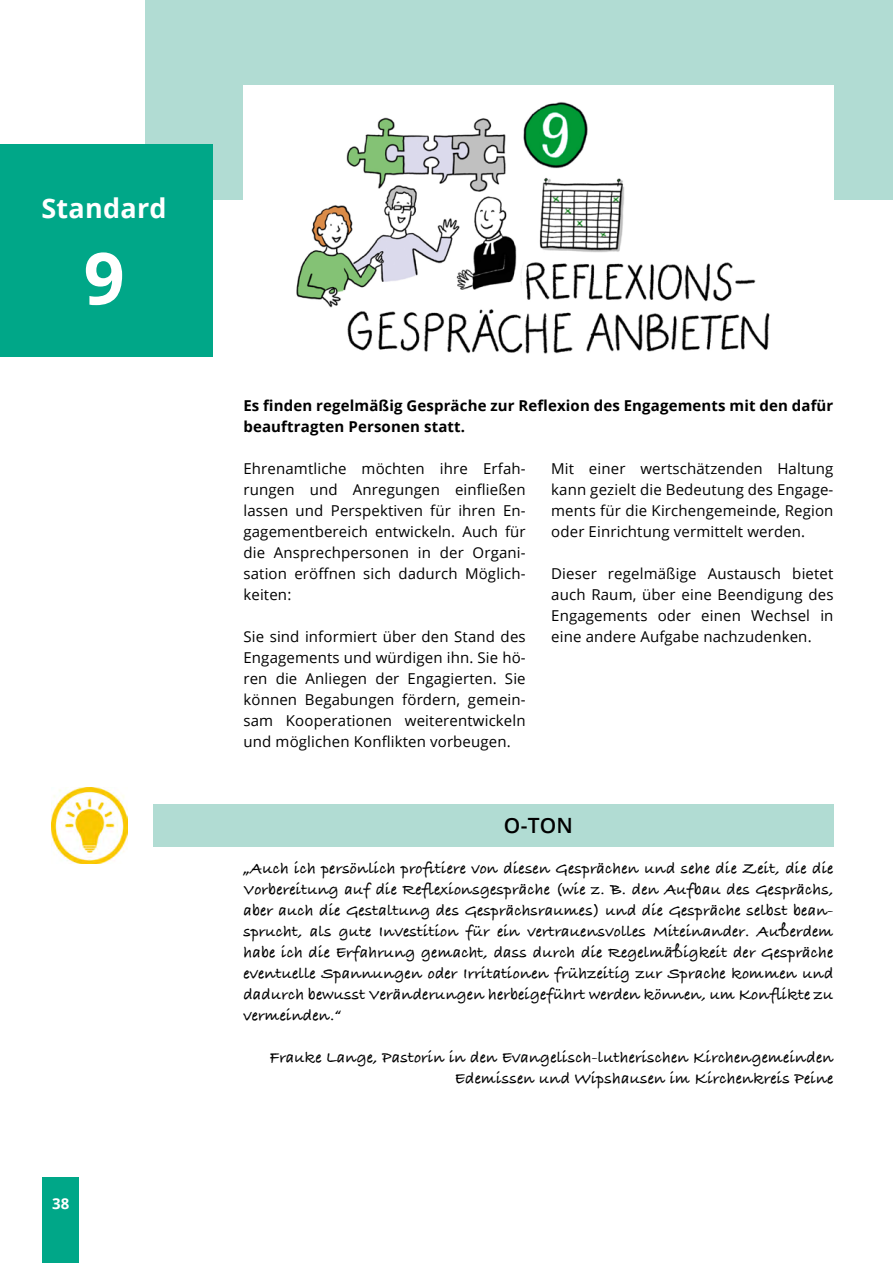
<style>
.page{position:relative;width:893px;height:1263px;background:#fff}
.page>*{position:absolute;margin:0;border:0;box-sizing:border-box;transform-origin:0 0}
.t1{font:700 72px "Open Sans";color:#fff}
.t2{font:700 27px "Open Sans";letter-spacing:.01em;color:#fff}
.t3{font:600 21px "Open Sans";color:#000}
.t4{font:700 16.5px/21px "Bradley Hand ITCTT";letter-spacing:.01em;color:#000;text-align:justify}
.t5{font:15px/21px "Open Sans";letter-spacing:.01em;color:#000;text-align:justify}
.t6{font:700 15px/21px "Open Sans";letter-spacing:.01em;color:#000}
.t7{font:700 15px "Open Sans";color:#fff}
</style>
<div class="page">
<div style="left:43px;top:1178px;width:36px;height:85px;background:#00a788"></div>
<div style="left:146px;top:0;width:747px;height:200px;background:#b1dcd3"></div>
<div style="left:0;top:145px;width:213px;height:212px;background:#00a788"></div>
<div style="left:243px;top:85px;width:590px;height:298px;background:#fff"></div>
<img style="left:296px;top:102px;width:474px;height:252px">
<div style="left:153px;top:804px;width:680px;height:43px;background:#b1dcd3"></div>
<img style="left:51px;top:787px;width:77px;height:77px">
<h2 class="t2" style="left:41px;top:189px;width:127px">Standard</h2>
<h1 class="t1" style="left:84px;top:227px;width:43px">9</h1>
<p class="t7" style="left:52px;top:1193px;width:19px">38</p>
<p class="t6" style="left:243px;top:395px;width:591px">Es finden regelmäßig Gespräche zur Reflexion des Engagements mit den dafür beauftragten Personen statt.</p>
<p class="t5" style="left:243px;top:458px;width:284px">Ehrenamtliche möchten ihre Erfah&shy;rungen und Anregungen einfließen lassen und Perspektiven für ihren En&shy;gagementbereich entwickeln. Auch für die Ansprechpersonen in der Organi&shy;sation eröffnen sich dadurch Möglich&shy;keiten:</p>
<p class="t5" style="left:243px;top:626px;width:284px">Sie sind informiert über den Stand des Engagements und würdigen ihn. Sie hö&shy;ren die Anliegen der Engagierten. Sie können Begabungen fördern, gemein&shy;sam Kooperationen weiterentwickeln und möglichen Konflikten vorbeugen.</p>
<p class="t5" style="left:551px;top:458px;width:284px">Mit einer wertschätzenden Haltung kann gezielt die Bedeutung des Engage&shy;ments für die Kirchengemeinde, Region oder Einrichtung vermittelt werden.</p>
<p class="t5" style="left:551px;top:563px;width:284px">Dieser regelmäßige Austausch bietet auch Raum, über eine Beendigung des Engagements oder einen Wechsel in eine andere Aufgabe nachzudenken.</p>
<h3 class="t3" style="left:504px;top:811px;width:70px">O-TON</h3>
<p class="t4" style="left:243px;top:857px;width:592px">„Auch ich persönlich profitiere von diesen Gesprächen und sehe die Zeit, die die Vorbereitung auf die Reflexionsgespräche (wie z. B. den Aufbau des Gesprächs, aber auch die Gestaltung des Gesprächsraumes) und die Gespräche selbst bean&shy;sprucht, als gute Investition für ein vertrauensvolles Miteinander. Außerdem habe ich die Erfahrung gemacht, dass durch die Regelmäßigkeit der Gespräche eventuelle Spannungen oder Irritationen frühzeitig zur Sprache kommen und dadurch bewusst Veränderungen herbeigeführt werden können, um Konflikte zu vermeinden.“</p>
<p class="t4" style="left:270px;top:1046px;width:565px;text-align:right">Frauke Lange, Pastorin in den Evangelisch-lutherischen Kirchengemeinden<br>Edemissen und Wipshausen im Kirchenkreis Peine</p>
</div>
